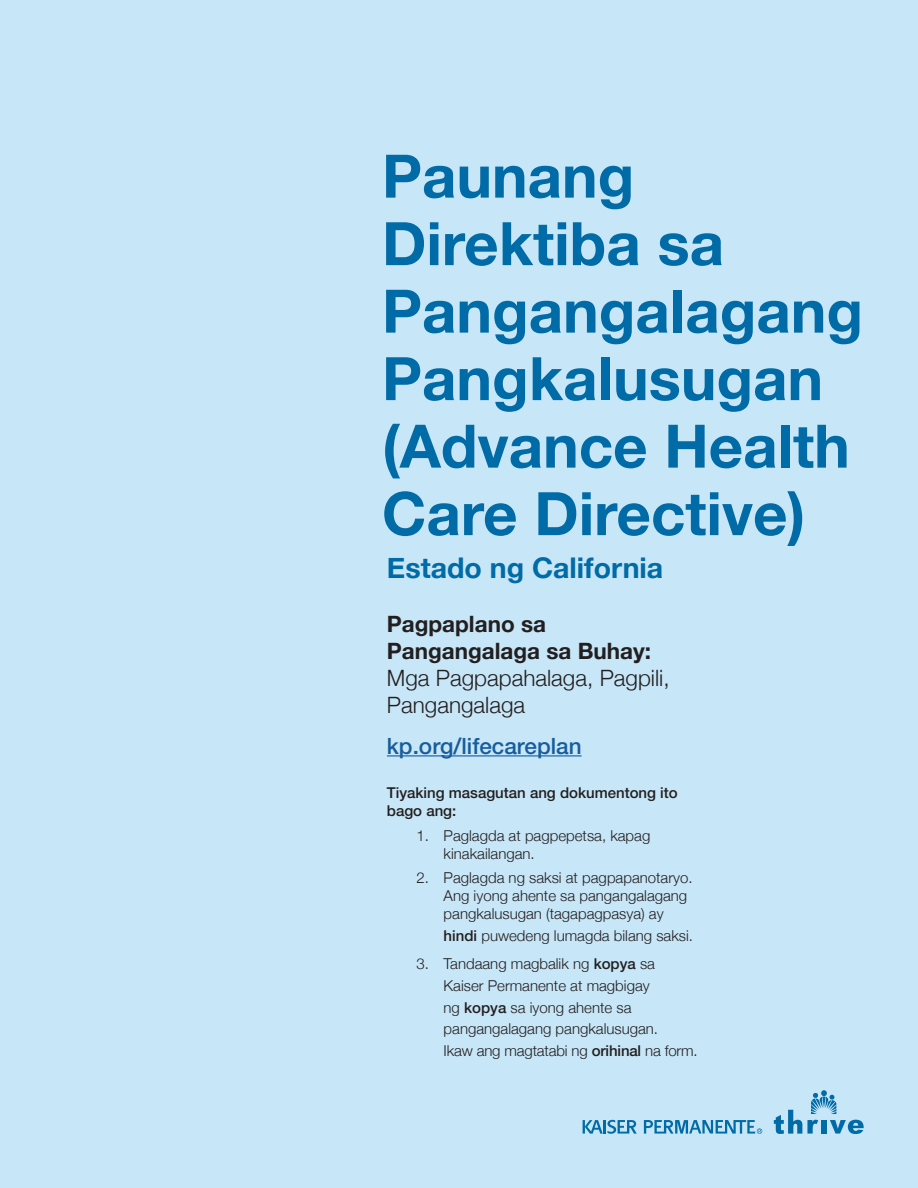
<style>
.page{position:relative;width:918px;height:1188px;background:#c7e6f7}
.page>*{position:absolute;margin:0;border:0;box-sizing:border-box;transform-origin:0 0}
.t1{font:700 60px/67.5px "Helvetica Neue";color:#006ba6}
.t2{font:700 28.5px "Helvetica Neue";color:#006ba6}
.t3{font:300 22.5px/27px "Helvetica Neue";color:#231f20}
.t4{font:700 22.5px/27px "Helvetica Neue";color:#231f20}
.t5{font:500 22.5px "Helvetica Neue";color:#175d9e}
.t6{font:300 15px/21.6px "Helvetica Neue";color:#231f20}
.t7{font:500 15px/18px "Helvetica Neue";color:#231f20}
.s1{font-weight:500}
</style>
<div class="page">
<hr style="left:387px;top:755px;width:195px;height:1px;background:#175d9e">
<svg style="left:774px;top:1090px;width:90px;height:44px"></svg>
<svg style="left:583px;top:1120px;width:54px;height:14px"></svg>
<svg style="left:644px;top:1120px;width:118px;height:14px"></svg>
<h1 class="t1" style="left:382px;top:144px;width:483px">Paunang<br>Direktiba sa<br>Pangangalagang<br>Pangkalusugan (Advance Health<br>Care Directive)</h1>
<p class="t2" style="left:387px;top:546px;width:278px">Estado ng California</p>
<p class="t4" style="left:387px;top:611px;width:266px">Pagpaplano sa<br>Pangangalaga sa Buhay:</p>
<p class="t3" style="left:387px;top:663px;width:284px">Mga Pagpapahalaga, Pagpili,<br>Pangangalaga</p>
<p class="t5" style="left:387px;top:732px;width:196px">kp.org/lifecareplan</p>
<p class="t7" style="left:387px;top:783px;width:292px">Tiyaking masagutan ang dokumentong ito bago ang:</p>
<p class="t6" style="left:444px;top:825px;width:208px;line-height:18px;text-indent:-27px">1. Paglagda at pagpepetsa, kapag kinakailangan.</p>
<p class="t6" style="left:444px;top:868px;width:250px;line-height:18px;text-indent:-27px">2. Paglagda ng saksi at pagpapanotaryo.<br>Ang iyong ahente sa pangangalagang pangkalusugan (tagapagpasya) ay</p>
<p class="t6" style="left:444px;top:924px;width:251px"><span class="s1">hindi</span> puwedeng lumagda bilang saksi.</p>
<p class="t6" style="left:444px;top:952px;width:256px;text-indent:-27px">3. Tandaang magbalik ng <span class="s1">kopya</span> sa<br>Kaiser Permanente at magbigay<br>ng <span class="s1">kopya</span> sa iyong ahente sa pangangalagang pangkalusugan.<br>Ikaw ang magtatabi ng <span class="s1">orihinal</span> na form.</p>
</div>
